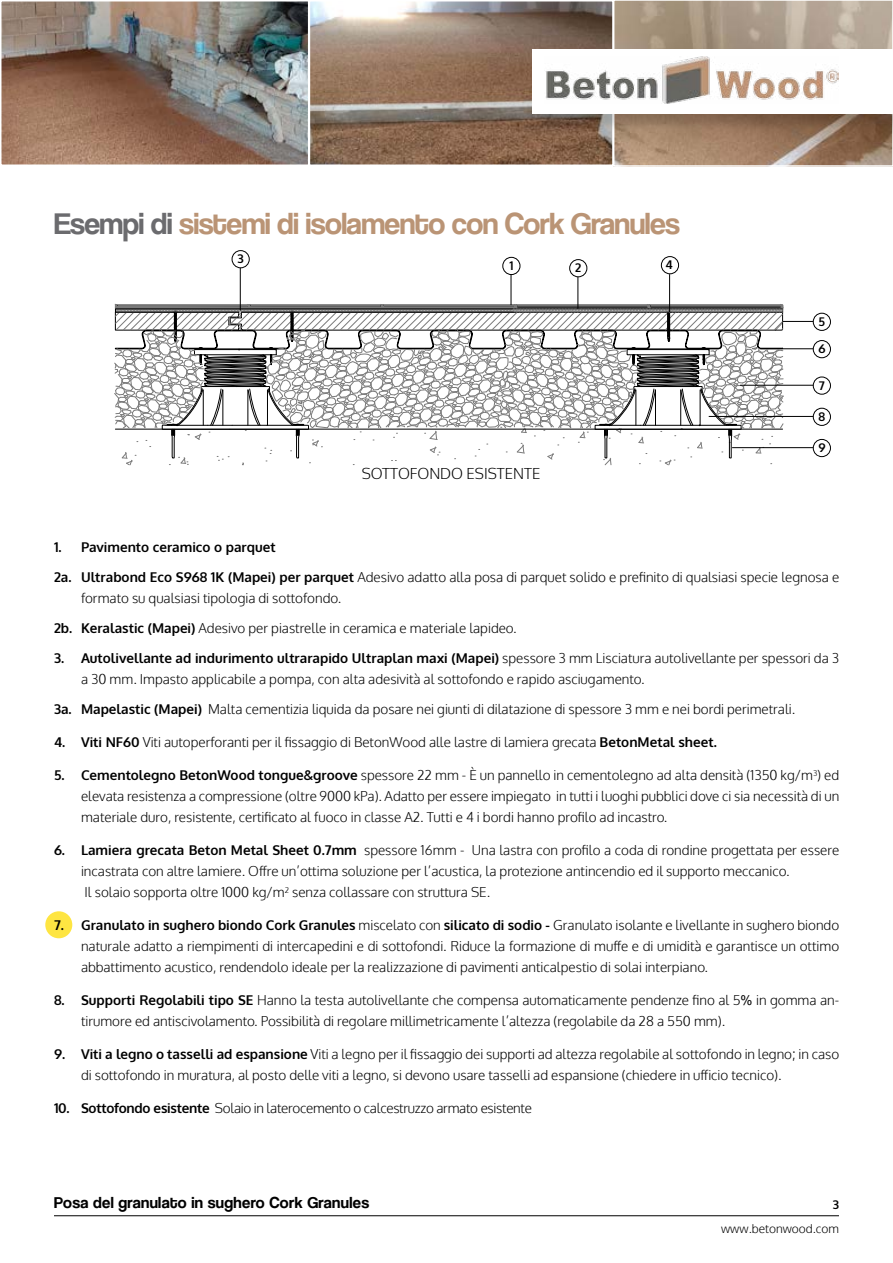
<style>
.page{position:relative;width:893px;height:1263px;background:#fff}
.page>*{position:absolute;margin:0;border:0;box-sizing:border-box;transform-origin:0 0}
.t1{font:31.5px "Coolvetica Rg";letter-spacing:-.02em;color:#ba9475}
.t2{font:16.5px "Coolvetica Rg";letter-spacing:.02em;color:#000}
.t3{font:300 15px "Oxygen";color:#000}
.t4{font:300 13.5px/21px "Oxygen";color:#000}
.t5{font:300 13.5px "Oxygen";letter-spacing:-.02em;color:#000}
.t6{font:700 13.5px "Oxygen";color:#000}
.t7{font:300 12px "Oxygen";color:#000}
.t8{font:700 12px "Oxygen";color:#000}
.s1{color:#6b6b6e}
.s2{font-weight:700}
.s3{font-family:"Arial";font-weight:400}
</style>
<div class="page">
<hr style="left:54px;top:1215px;width:785px;height:1px;background:#000">
<div style="left:45px;top:911px;width:27px;height:27px;background:#fee542;border-radius:50%"></div>
<img style="left:312px;top:3px;width:578px;height:161px">
<div style="left:613px;top:0;width:280px;height:167px;border:2px solid #fff"></div>
<img style="left:3px;top:3px;width:303px;height:160px">
<div style="left:0;top:0;width:309px;height:166px;border:2px solid #fff"></div>
<div style="left:309px;top:0;width:305px;height:166px;border:2px solid #fff"></div>
<div style="left:535px;top:52px;width:358px;height:81px;background:#000;opacity:.15"></div>
<div style="left:533px;top:49px;width:360px;height:64px;background:#fff"></div>
<img style="left:545px;top:57px;width:294px;height:46px">
<svg style="left:114px;top:304px;width:669px;height:161px"></svg>
<hr style="left:511px;top:275px;width:1px;height:30px;background:#000">
<div style="left:502px;top:257px;width:18px;height:18px;border:1px solid #000;border-radius:50%"></div>
<hr style="left:577px;top:277px;width:1px;height:32px;background:#000">
<div style="left:569px;top:259px;width:18px;height:18px;border:1px solid #000;border-radius:50%"></div>
<hr style="left:240px;top:268px;width:1px;height:42px;background:#000">
<div style="left:232px;top:250px;width:18px;height:18px;border:1px solid #000;border-radius:50%"></div>
<hr style="left:669px;top:274px;width:1px;height:38px;background:#000">
<div style="left:661px;top:256px;width:18px;height:18px;border:1px solid #000;border-radius:50%"></div>
<hr style="left:783px;top:321px;width:30px;height:1px;background:#000">
<div style="left:813px;top:313px;width:18px;height:18px;border:1px solid #000;border-radius:50%"></div>
<hr style="left:783px;top:348px;width:30px;height:1px;background:#000">
<div style="left:813px;top:340px;width:18px;height:18px;border:1px solid #000;border-radius:50%"></div>
<hr style="left:709px;top:416px;width:104px;height:1px;background:#000">
<div style="left:813px;top:408px;width:18px;height:18px;border:1px solid #000;border-radius:50%"></div>
<hr style="left:732px;top:447px;width:81px;height:1px;background:#000">
<div style="left:813px;top:439px;width:18px;height:18px;border:1px solid #000;border-radius:50%"></div>
<hr style="left:740px;top:385px;width:73px;height:1px;background:#000">
<div style="left:813px;top:377px;width:18px;height:18px;border:1px solid #000;border-radius:50%"></div>
<h1 class="t1" style="left:54px;top:205px;width:628px"><span class="s1">Esempi di</span> sistemi di isolamento con Cork Granules</h1>
<p class="t8" style="left:237px;top:251px;width:8px">3</p>
<p class="t8" style="left:509px;top:258px;width:6px">1</p>
<p class="t8" style="left:575px;top:260px;width:8px">2</p>
<p class="t3" style="left:362px;top:464px;width:180px">Sottofondo esistente</p>
<p class="t8" style="left:666px;top:257px;width:9px">4</p>
<p class="t8" style="left:818px;top:314px;width:8px">5</p>
<p class="t8" style="left:818px;top:341px;width:9px">6</p>
<p class="t8" style="left:819px;top:378px;width:8px">7</p>
<p class="t8" style="left:818px;top:409px;width:8px">8</p>
<p class="t8" style="left:818px;top:440px;width:9px">9</p>
<p class="t6" style="left:54px;top:539px;width:223px">1. Pavimento ceramico o parquet</p>
<p class="t4" style="left:81px;top:567px;width:760px;text-indent:-27px"><span class="s2">2a. Ultrabond Eco S968 1K (Mapei) per parquet</span> Adesivo adatto alla posa di parquet solido e prefinito di qualsiasi specie legnosa e formato su qualsiasi tipologia di sottofondo.</p>
<p class="t4" style="left:54px;top:618px;width:464px"><span class="s2">2b. Keralastic (Mapei)</span> Adesivo per piastrelle in ceramica e materiale lapideo.</p>
<p class="t4" style="left:81px;top:648px;width:760px;text-indent:-27px"><span class="s2">3. Autolivellante ad indurimento ultrarapido Ultraplan maxi (Mapei)</span> spessore 3 mm Lisciatura autolivellante per spessori da 3 a 30 mm. Impasto applicabile a pompa, con alta adesività al sottofondo e rapido asciugamento.</p>
<p class="t4" style="left:54px;top:699px;width:743px"><span class="s2">3a. Mapelastic (Mapei)</span> Malta cementizia liquida da posare nei giunti di dilatazione di spessore 3 mm e nei bordi perimetrali.</p>
<p class="t4" style="left:54px;top:732px;width:664px"><span class="s2">4. Viti NF60</span> Viti autoperforanti per il fissaggio di BetonWood alle lastre di lamiera grecata <span class="s2">BetonMetal sheet.</span></p>
<p class="t4" style="left:81px;top:765px;width:760px;text-align:justify;text-indent:-27px"><span class="s2">5. Cementolegno BetonWood tongue&amp;groove</span> spessore 22 mm - È un pannello in cementolegno ad alta densità (1350 kg/m<sup>3</sup>) ed elevata resistenza a compressione (oltre 9000 kPa). Adatto per essere impiegato in tutti i luoghi pubblici dove ci sia necessità di un materiale duro, resistente, certificato al fuoco in classe A2. Tutti e 4 i bordi hanno profilo ad incastro.</p>
<p class="t4" style="left:81px;top:840px;width:760px;text-indent:-27px"><span class="s2">6. Lamiera grecata Beton Metal Sheet 0.7mm</span> spessore 16mm - Una lastra con profilo a coda di rondine progettata per essere incastrata con altre lamiere. Offre un’ottima soluzione per l’acustica, la protezione antincendio ed il supporto meccanico.<br>Il solaio sopporta oltre 1000 kg/m<sup>2</sup> senza collassare con struttura SE.</p>
<p class="t4" style="left:81px;top:915px;width:760px;text-align:justify;text-indent:-27px"><span class="s2">7. Granulato in sughero biondo Cork Granules</span> miscelato con <span class="s2">silicato di sodio -</span> Granulato isolante e livellante in sughero biondo naturale adatto a riempimenti di intercapedini e di sottofondi. Riduce la formazione di muffe e di umidità e garantisce un ottimo abbattimento acustico, rendendolo ideale per la realizzazione di pavimenti anticalpestio di solai interpiano.</p>
<p class="t4" style="left:81px;top:990px;width:760px;text-indent:-27px"><span class="s2">8. Supporti Regolabili tipo SE</span> Hanno la testa autolivellante che compensa automaticamente pendenze fino al 5<span class="s3">%</span> in gomma an&shy;tirumore ed antiscivolamento. Possibilità di regolare millimetricamente l’altezza (regolabile da 28 a 550 mm).</p>
<p class="t4" style="left:81px;top:1044px;width:760px;text-indent:-27px"><span class="s2">9. Viti a legno o tasselli ad espansione</span> Viti a legno per il fissaggio dei supporti ad altezza regolabile al sottofondo in legno; in caso di sottofondo in muratura, al posto delle viti a legno, si devono usare tasselli ad espansione (chiedere in ufficio tecnico).</p>
<p class="t5" style="left:54px;top:1100px;width:479px"><span class="s2">10. Sottofondo esistente</span> Solaio in laterocemento o calcestruzzo armato esistente</p>
<p class="t2" style="left:54px;top:1193px;width:317px">Posa del granulato in sughero Cork Granules</p>
<p class="t8" style="left:833px;top:1197px;width:8px">3</p>
<p class="t7" style="left:721px;top:1221px;width:119px">www.betonwood.com</p>
</div>
